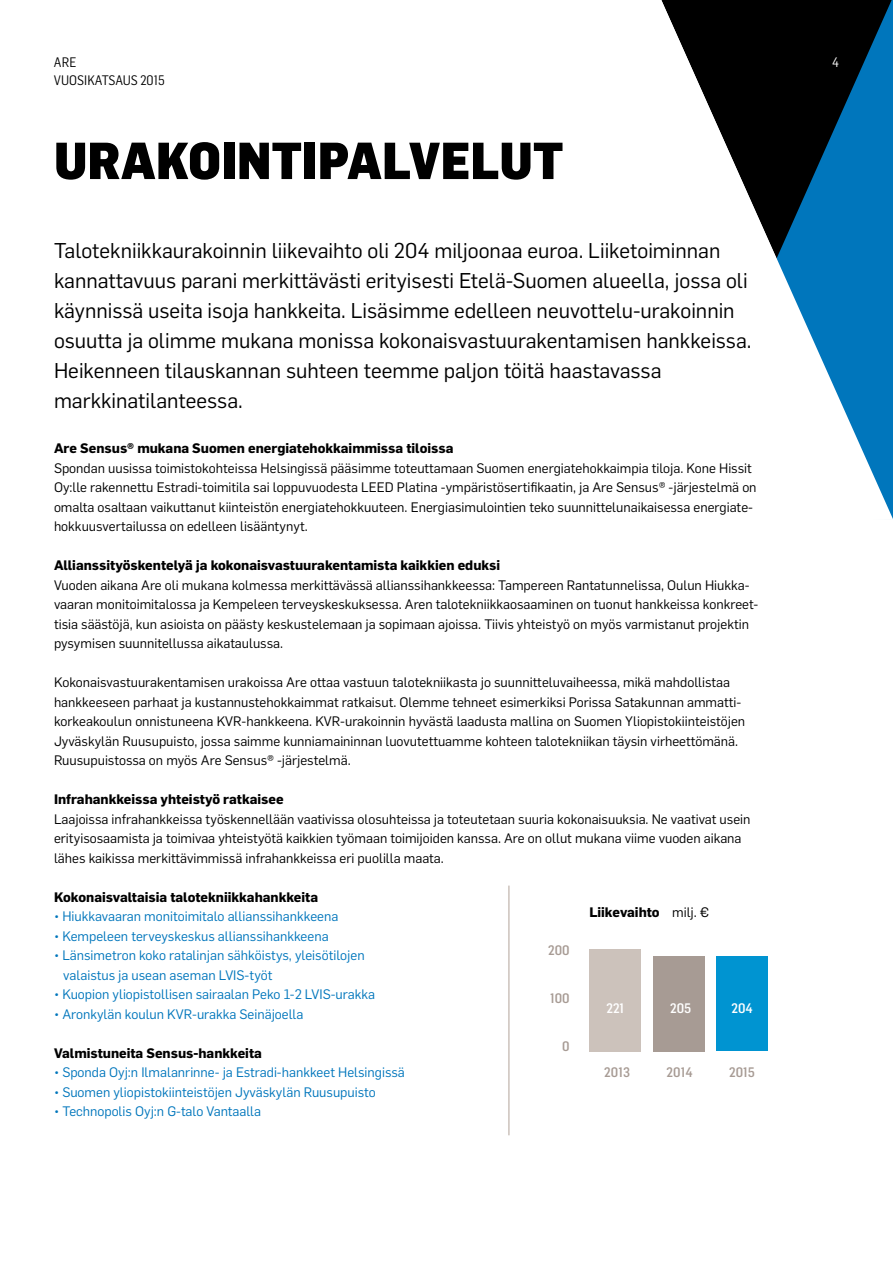
<style>
.page{position:relative;width:893px;height:1263px;background:#fff}
.page>*{position:absolute;margin:0;border:0;box-sizing:border-box;transform-origin:0 0}
.t1{font:900 51px "Flama Semicondensed";color:#000}
.t2{font:21px/30px "Flama";color:#000}
.t3{font:13.5px/19.5px "Flama";color:#000}
.t4{font:13.5px/19.5px "Flama";color:#0076bc}
.t5{font:700 13.5px "Flama";color:#000}
.t6{font:500 13.5px "Flama Semicondensed";color:#a79b94}
.t7{font:13.5px/18px "Flama Semicondensed";color:#000}
.t8{font:500 13.5px "Flama Semicondensed";color:#fff}
.t9{font:13.5px "Flama Semicondensed";color:#fff}
.s1{font-weight:400}
</style>
<div class="page">
<svg style="left:661px;top:0;width:232px;height:519px"></svg>
<div style="left:589px;top:948px;width:52px;height:103px;background:#ccc2bb"></div>
<div style="left:653px;top:956px;width:52px;height:95px;background:#a79b94"></div>
<div style="left:716px;top:956px;width:52px;height:95px;background:#0094d1"></div>
<hr style="left:508px;top:885px;width:2px;height:250px;background:#ccc2bb">
<p class="t7" style="left:54px;top:52px;width:112px">ARE<br>VUOSIKATSAUS 2015</p>
<h1 class="t1" style="left:54px;top:127px;width:511px">URAKOINTIPALVELUT</h1>
<p class="t2" style="left:54px;top:235px;width:699px">Talotekniikkaurakoinnin liikevaihto oli 204 miljoonaa euroa. Liiketoiminnan kannattavuus parani merkittävästi erityisesti Etelä-Suomen alueella, jossa oli käynnissä useita isoja hankkeita. Lisäsimme edelleen neuvottelu-urakoinnin osuutta ja olimme mukana monissa kokonaisvastuurakentamisen hankkeissa.<br>Heikenneen tilauskannan suhteen teemme paljon töitä haastavassa markkinatilanteessa.</p>
<p class="t5" style="left:54px;top:438px;width:401px">Are Sensus® mukana Suomen energiatehokkaimmissa tiloissa</p>
<p class="t3" style="left:54px;top:457px;width:704px">Spondan uusissa toimistokohteissa Helsingissä pääsimme toteuttamaan Suomen energiatehokkaimpia tiloja. Kone Hissit Oy:lle rakennettu Estradi-toimitila sai loppuvuodesta LEED Platina -ympäristösertifikaatin, ja Are Sensus® -järjestelmä on omalta osaltaan vaikuttanut kiinteistön energiatehokkuuteen. Energiasimulointien teko suunnittelunaikaisessa energiate&shy;hokkuusvertailussa on edelleen lisääntynyt.</p>
<p class="t5" style="left:54px;top:555px;width:448px">Allianssityöskentelyä ja kokonaisvastuurakentamista kaikkien eduksi</p>
<p class="t3" style="left:54px;top:574px;width:706px">Vuoden aikana Are oli mukana kolmessa merkittävässä allianssihankkeessa: Tampereen Rantatunnelissa, Oulun Hiukka&shy;vaaran monitoimitalossa ja Kempeleen terveyskeskuksessa. Aren talotekniikkaosaaminen on tuonut hankkeissa konkreet&shy;tisia säästöjä, kun asioista on päästy keskustelemaan ja sopimaan ajoissa. Tiivis yhteistyö on myös varmistanut projektin pysymisen suunnitellussa aikataulussa.</p>
<p class="t3" style="left:54px;top:672px;width:693px">Kokonaisvastuurakentamisen urakoissa Are ottaa vastuun talotekniikasta jo suunnitteluvaiheessa, mikä mahdollistaa hankkeeseen parhaat ja kustannustehokkaimmat ratkaisut. Olemme tehneet esimerkiksi Porissa Satakunnan ammatti&shy;korkeakoulun onnistuneena KVR-hankkeena. KVR-urakoinnin hyvästä laadusta mallina on Suomen Yliopistokiinteistöjen Jyväskylän Ruusupuisto, jossa saimme kunniamaininnan luovutettuamme kohteen talotekniikan täysin virheettömänä.<br>Ruusupuistossa on myös Are Sensus® -järjestelmä.</p>
<p class="t5" style="left:54px;top:789px;width:231px">Infrahankkeissa yhteistyö ratkaisee</p>
<p class="t3" style="left:54px;top:808px;width:698px">Laajoissa infrahankkeissa työskennellään vaativissa olosuhteissa ja toteutetaan suuria kokonaisuuksia. Ne vaativat usein erityisosaamista ja toimivaa yhteistyötä kaikkien työmaan toimijoiden kanssa. Are on ollut mukana viime vuoden aikana lähes kaikissa merkittävimmissä infrahankkeissa eri puolilla maata.</p>
<p class="t5" style="left:54px;top:887px;width:266px">Kokonaisvaltaisia talotekniikkahankkeita</p>
<p class="t4" style="left:54px;top:906px;width:286px">• Hiukkavaaran monitoimitalo allianssihankkeena</p>
<p class="t4" style="left:54px;top:925px;width:276px">• Kempeleen terveyskeskus allianssihankkeena</p>
<p class="t4" style="left:63px;top:945px;width:303px;text-indent:-9px">• Länsimetron koko ratalinjan sähköistys, yleisötilojen valaistus ja usean aseman LVIS-työt</p>
<p class="t4" style="left:54px;top:984px;width:322px">• Kuopion yliopistollisen sairaalan Peko 1-2 LVIS-urakka</p>
<p class="t4" style="left:54px;top:1003px;width:251px">• Aronkylän koulun KVR-urakka Seinäjoella</p>
<p class="t5" style="left:54px;top:1043px;width:209px">Valmistuneita Sensus-hankkeita</p>
<p class="t4" style="left:54px;top:1062px;width:352px">• Sponda Oyj:n Ilmalanrinne- ja Estradi-hankkeet Helsingissä</p>
<p class="t4" style="left:54px;top:1081px;width:323px">• Suomen yliopistokiinteistöjen Jyväskylän Ruusupuisto</p>
<p class="t4" style="left:54px;top:1101px;width:209px">• Technopolis Oyj:n G-talo Vantaalla</p>
<p class="t5" style="left:589px;top:902px;width:121px">Liikevaihto <span class="s1">milj. €</span></p>
<p class="t6" style="left:548px;top:941px;width:23px">200</p>
<p class="t6" style="left:550px;top:989px;width:21px">100</p>
<p class="t6" style="left:562px;top:1037px;width:9px">0</p>
<p class="t8" style="left:606px;top:999px;width:19px">221</p>
<p class="t8" style="left:670px;top:999px;width:23px">205</p>
<p class="t8" style="left:731px;top:999px;width:23px">204</p>
<p class="t6" style="left:604px;top:1063px;width:27px">2013</p>
<p class="t6" style="left:667px;top:1063px;width:28px">2014</p>
<p class="t6" style="left:729px;top:1063px;width:27px">2015</p>
<p class="t9" style="left:832px;top:53px;width:8px">4</p>
</div>
